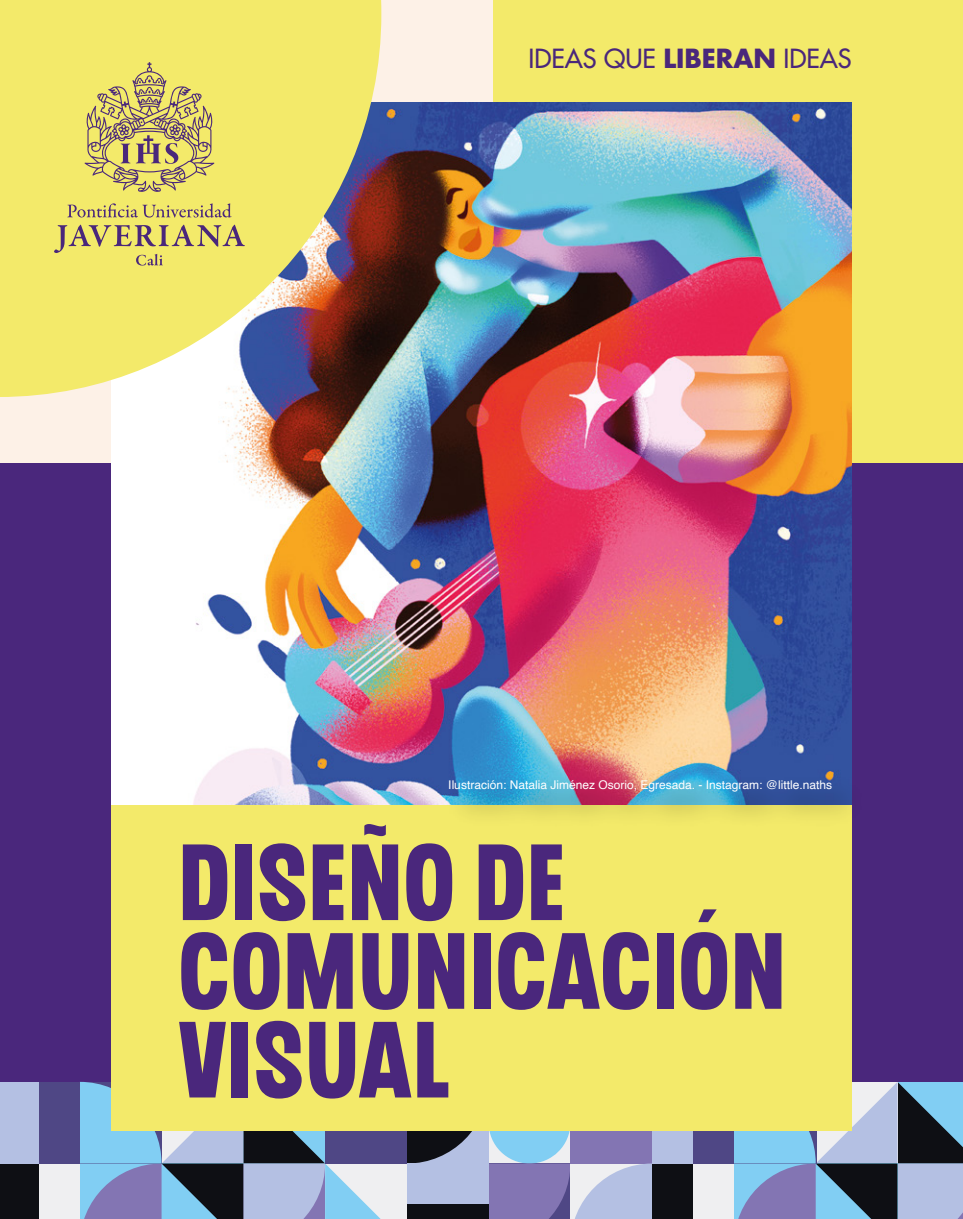
<style>
.page{position:relative;width:963px;height:1219px;background:#fff}
.page>*{position:absolute;margin:0;border:0;box-sizing:border-box;transform-origin:0 0}
.t1{font:108px/88.6px "CHEDROS";letter-spacing:.02em;color:#4a277c}
.t2{font:500 25.6px "Futura Std";color:#4a277b}
.t3{font:12px "Helvetica";color:#fff}
.s1{font-weight:700}
</style>
<div class="page">
<div style="left:0;top:0;width:963px;height:773px;background:#fdf1e7"></div>
<div style="left:493px;top:0;width:470px;height:805px;background:#f3ea6a"></div>
<div style="left:0;top:463px;width:963px;height:756px;background:#4a277c"></div>
<div style="left:39px;top:1163px;width:41px;height:56px;background:#efeff1"></div>
<div style="left:0;top:1163px;width:39px;height:56px;background:#0e0f14"></div>
<div style="left:39px;top:1082px;width:41px;height:81px;background:#4f4785"></div>
<div style="left:0;top:1082px;width:39px;height:81px;background:#b4c0e3"></div>
<svg style="left:80px;top:1082px;width:572px;height:137px;background:#8797b8"></svg>
<div style="left:693px;top:1163px;width:41px;height:56px;background:#efeff1"></div>
<div style="left:652px;top:1163px;width:41px;height:56px;background:#0e0f14"></div>
<svg style="left:734px;top:1082px;width:229px;height:137px;background:#7b93b0"></svg>
<div style="left:693px;top:1082px;width:41px;height:81px;background:#4f4785"></div>
<div style="left:652px;top:1082px;width:41px;height:81px;background:#b4c0e3"></div>
<img style="left:111px;top:103px;width:740px;height:702px">
<div style="left:111px;top:805px;width:740px;height:325px;background:#f3ea6a"></div>
<svg style="left:0;top:0;width:381px;height:397px;background:#d6c971"></svg>
<svg style="left:54px;top:62px;width:191px;height:204px;background:#dace6c"></svg>
<img style="left:431px;top:762px;width:421px;height:78px">
<h2 class="t2" style="left:528px;top:42px;width:325px">IDEAS QUE <span class="s1">LIBERAN</span> IDEAS</h2>
<p class="t3" style="left:448px;top:776px;width:385px">Ilustración: Natalia Jiménez Osorio, Egresada. - Instagram: @little.naths</p>
<h1 class="t1" style="left:179px;top:846px;width:607px">DISEÑO DE<br>COMUNICACIÓN<br>VISUAL</h1>
</div>
